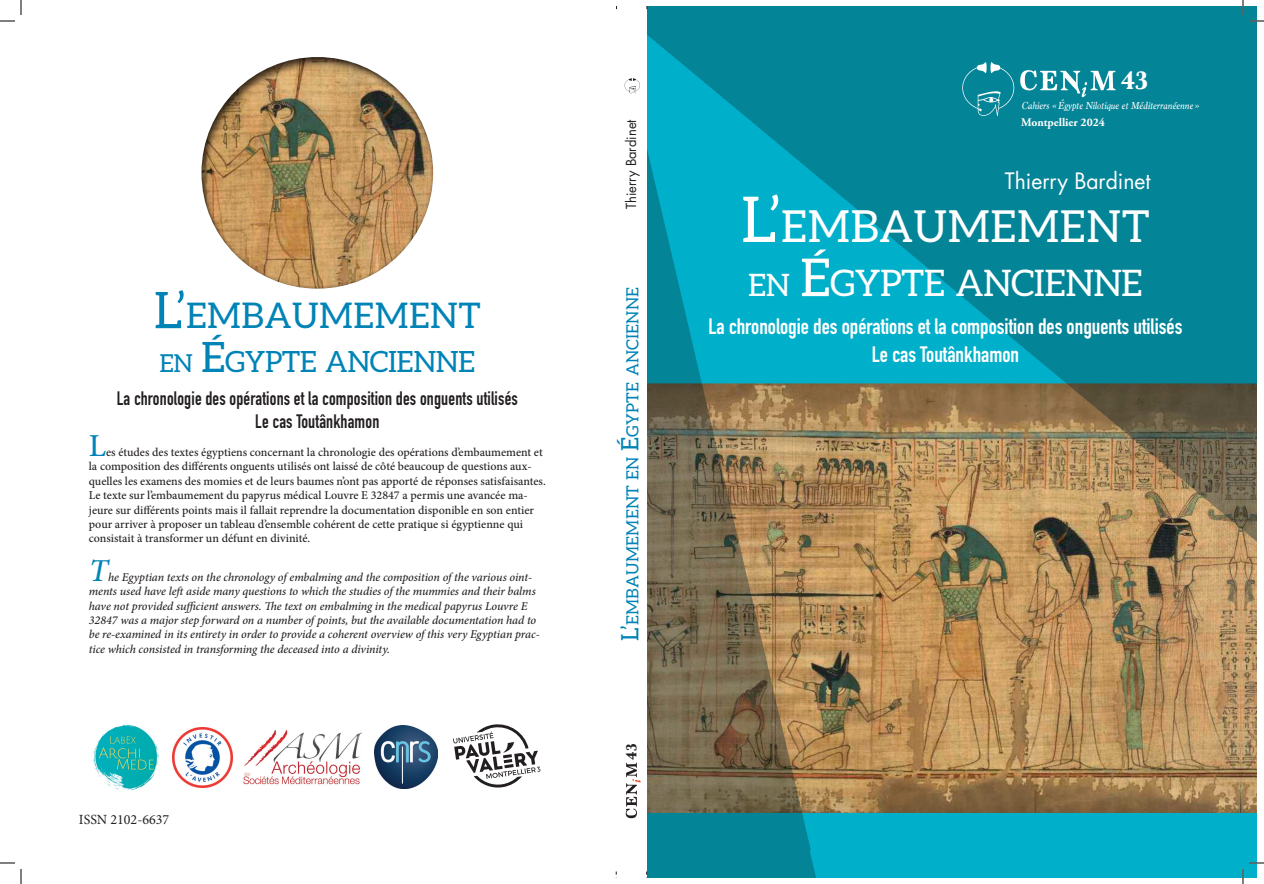
<style>
.page{position:relative;width:1264px;height:884px;background:#fff}
.page>*{position:absolute;margin:0;border:0;box-sizing:border-box;transform-origin:0 0}
.t1{font:44.2px "Aleo";letter-spacing:.015em;color:#fff}
.t2{font:36.6px "Aleo";letter-spacing:-.015em;color:#fff}
.t3{font:35.4px "Aleo";letter-spacing:.015em;color:#0083b6}
.t4{font:500 32px "Minion Pro";color:#0083b6}
.t5{font:italic 500 32px "Minion Pro";color:#0083b6}
.t6{font:29.3px "Aleo";letter-spacing:-.015em;color:#0083b6}
.t7{font:700 26.4px "Marion";color:#fff}
.t8{font:22px "DIN Engschrift Std";color:#fff}
.t9{font:22px "Futura";color:#fff;scale:.96 1}
.t10{font:19.2px "DIN Engschrift Std";letter-spacing:.01em;color:#231f20;scale:.94 1}
.t11{font:16.8px "Aleo";letter-spacing:.015em;color:#0083b6}
.t12{font:700 15.3px "Marion";color:#231f20}
.t13{font:14px "Minion Pro";color:#231f20}
.t14{font:13.5px "Futura";color:#231f20;scale:.96 1}
.t15{font:500 12px/14.4px "Minion Pro";color:#231f20}
.t16{font:italic 500 12px/14.4px "Minion Pro";letter-spacing:-.005em;color:#231f20}
.t17{font:700 11.6px "Adobe Garamond Pro";color:#fff}
.t18{font:italic 10.7px "Marion";color:#fff}
.s1{font-size:50.5px}
.s2{font-size:24.8px}
.s3{font-size:41.9px}
.s4{font-size:24px}
.s5{font-size:63.2px}
.s6{font-size:31px}
.s7{font-size:52.3px}
</style>
<div class="page">
<img style="left:648px;top:7px;width:608px;height:870px">
<svg style="left:962px;top:61px;width:52px;height:55px;background:#2292a3"></svg>
<svg style="left:1020px;top:70px;width:95px;height:27px"></svg>
<svg style="left:626px;top:763px;width:15px;height:55px"></svg>
<svg style="left:624px;top:78px;width:16px;height:15px"></svg>
<img style="left:93px;top:724px;width:66px;height:67px">
<svg style="left:453px;top:724px;width:87px;height:64px"></svg>
<img style="left:243px;top:730px;width:119px;height:55px">
<img style="left:375px;top:726px;width:62px;height:62px">
<img style="left:173px;top:728px;width:59px;height:59px">
<div style="left:201px;top:57px;width:234px;height:233px;background:#231f20;opacity:.75"></div>
<svg style="left:0;top:0;width:22px;height:22px"></svg>
<svg style="left:0;top:862px;width:22px;height:22px"></svg>
<svg style="left:1242px;top:0;width:22px;height:22px"></svg>
<svg style="left:1242px;top:862px;width:22px;height:22px"></svg>
<p class="t3" style="left:154px;top:296px;width:328px"><span class="s1">L’</span>EMBAUMEMENT</p>
<p class="t6" style="left:159px;top:345px;width:317px"><span class="s2">EN</span> <span class="s3">É</span>GYPTE ANCIENNE</p>
<p class="t10" style="left:117px;top:386px;width:428px">La chronologie des opérations et la composition des onguents utilisés</p>
<p class="t10" style="left:255px;top:409px;width:134px">Le cas Toutânkhamon</p>
<p class="t4" style="left:89px;top:424px;width:19px">L</p>
<p class="t15" style="left:89px;top:445px;width:458px;text-indent:17px">es études des textes égyptiens concernant la chronologie des opérations d’embaumement et la composition des différents onguents utilisés ont laissé de côté beaucoup de questions aux&shy;quelles les examens des momies et de leurs baumes n’ont pas apporté de réponses satisfaisantes.<br>Le texte sur l’embaumement du papyrus médical Louvre E 32847 a permis une avancée ma&shy;jeure sur différents points mais il fallait reprendre la documentation disponible en son entier pour arriver à proposer un tableau d’ensemble cohérent de cette pratique si égyptienne qui consistait à transformer un défunt en divinité.</p>
<p class="t5" style="left:89px;top:548px;width:21px">T</p>
<p class="t16" style="left:89px;top:570px;width:452px;text-indent:19px">he Egyptian texts on the chronology of embalming and the composition of the various oint&shy;ments used have left aside many questions to which the studies of the mummies and their balms have not provided sufficient answers. The text on embalming in the medical papyrus Louvre E 32847 was a major step forward on a number of points, but the available documentation had to be re-examined in its entirety in order to provide a coherent overview of this very Egyptian prac&shy;tice which consisted in transforming the deceased into a divinity.</p>
<p class="t13" style="left:79px;top:810px;width:92px">ISSN 2102-6637</p>
<p class="t14" style="left:622px;top:209px;width:95px;rotate:-90deg">Thierry Bardinet</p>
<p class="t11" style="left:623px;top:640px;width:355px;rotate:-90deg"><span class="s4">L’</span>EMBAUMEMENT EN <span class="s4">É</span>GYPTE ANCIENNE</p>
<p class="t12" style="left:622px;top:760px;width:17px;rotate:-90deg">43</p>
<p class="t7" style="left:1121px;top:64px;width:29px">43</p>
<p class="t18" style="left:1021px;top:98px;width:179px">Cahiers « Égypte Nilotique et Méditerranéenne »</p>
<p class="t17" style="left:1021px;top:115px;width:85px">Montpellier 2024</p>
<p class="t9" style="left:1005px;top:167px;width:153px">Thierry Bardinet</p>
<p class="t1" style="left:741px;top:201px;width:410px"><span class="s5">L’</span>EMBAUMEMENT</p>
<p class="t2" style="left:748px;top:262px;width:396px"><span class="s6">EN</span> <span class="s7">É</span>GYPTE ANCIENNE</p>
<p class="t8" style="left:708px;top:313px;width:475px">La chronologie des opérations et la composition des onguents utilisés</p>
<p class="t8" style="left:872px;top:342px;width:149px">Le cas Toutânkhamon</p>
</div>
